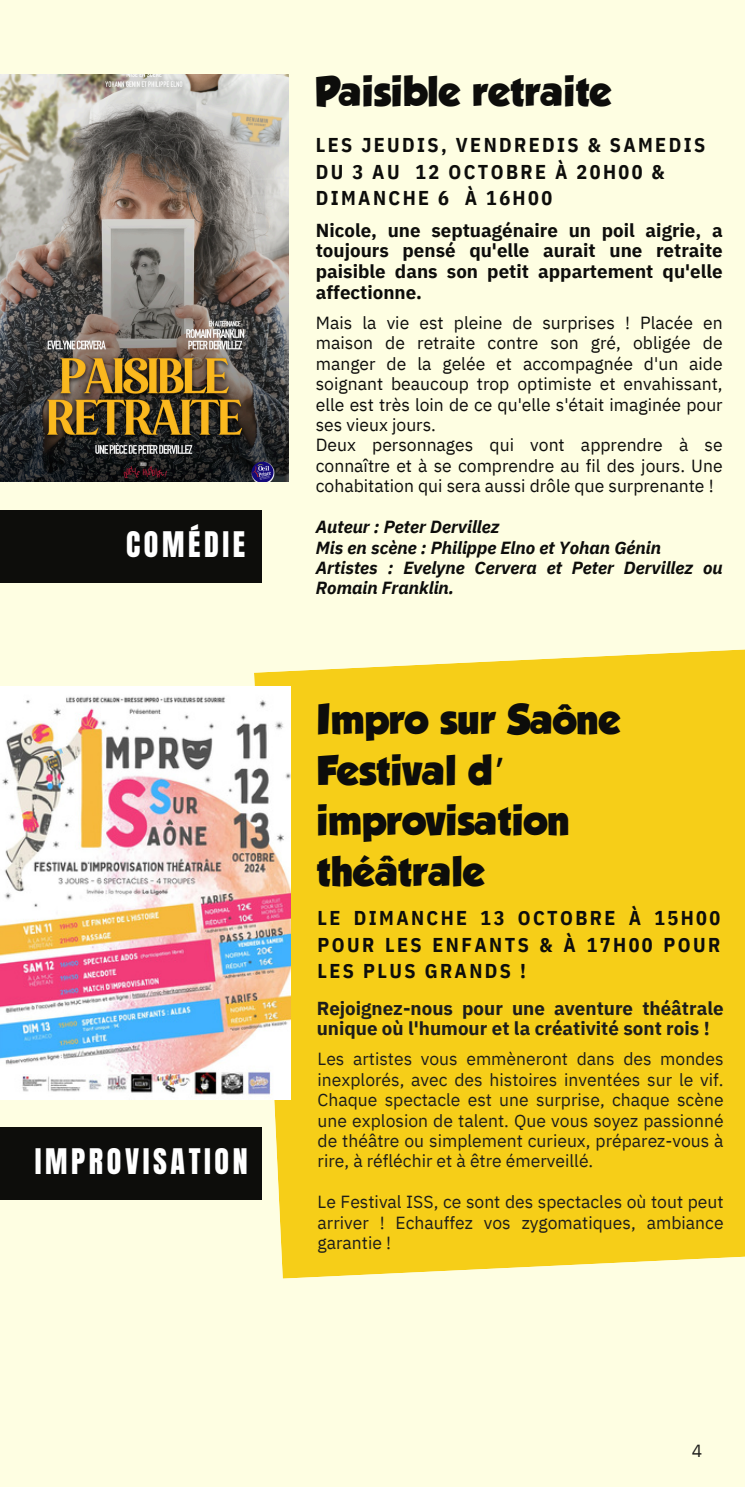
<style>
.page{position:relative;width:745px;height:1487px;background:#fff}
.page>*{position:absolute;margin:0;border:0;box-sizing:border-box;transform-origin:0 0}
.t1{font:37.25px/50.5px "GROBOLD";letter-spacing:.015em;color:#0d0d0b}
.t2{font:30px "Anton";letter-spacing:.12em;color:#fff}
.t3{font:700 20px/26.8px "IBM Plex Sans Cond";letter-spacing:.12em;color:#0d0d0b}
.t4{font:700 18.75px/20.5px "IBM Plex Sans";color:#0d0d0b;text-align:justify}
.t5{font:700 18.75px/20.2px "IBM Plex Sans";color:#1d1d1b}
.t6{font:17.5px/20.5px "IBM Plex Sans";color:#1d1d1b;text-align:justify}
.t7{font:17.5px/20.5px "IBM Plex Sans";color:#0d0d0b;text-align:justify}
.t8{font:italic 700 17.5px/20.5px "IBM Plex Sans";color:#0d0d0b}
.s1{font-family:"Noto Sans Gurmukhi"}
</style>
<div class="page">
<div style="left:0;top:0;width:744px;height:1487px;background:#fefee2"></div>
<img style="left:0;top:75px;width:289px;height:406px">
<div style="left:254px;top:649px;width:490px;height:630px;background:#f6ce18"></div>
<img style="left:0;top:686px;width:291px;height:413px">
<div style="left:0;top:1127px;width:262px;height:72px;background:#0d0d0b"></div>
<div style="left:0;top:511px;width:262px;height:72px;background:#0d0d0b"></div>
<p class="t2" style="left:126px;top:523px;width:121px">COMÉDIE</p>
<h2 class="t2" style="left:35px;top:1139px;width:214px">IMPROVISATION</h2>
<h1 class="t1" style="left:315px;top:70px;width:298px">Paisible retraite</h1>
<h3 class="t3" style="left:316px;top:131px;width:391px">LES JEUDIS, VENDREDIS &amp; SAMEDIS<br>DU 3 AU 12 OCTOBRE À 20H00 &amp;<br>DIMANCHE 6 À 16H00</h3>
<h4 class="t4" style="left:316px;top:219px;width:408px">Nicole, une septuagénaire un poil aigrie, a toujours pensé qu'elle aurait une retraite paisible dans son petit appartement qu'elle affectionne.</h4>
<p class="t7" style="left:316px;top:312px;width:408px">Mais la vie est pleine de surprises ! Placée en maison de retraite contre son gré, obligée de manger de la gelée et accompagnée d'un aide soignant beaucoup trop optimiste et envahissant, elle est très loin de ce qu'elle s'était imaginée pour ses vieux jours.</p>
<p class="t7" style="left:316px;top:435px;width:408px">Deux personnages qui vont apprendre à se connaître et à se comprendre au fil des jours. Une cohabitation qui sera aussi drôle que surprenante !</p>
<h5 class="t8" style="left:316px;top:516px;width:408px">Auteur : Peter Dervillez<br>Mis en scène : Philippe Elno et Yohan Génin Artistes : Evelyne Cervera et Peter Dervillez ou Romain Franklin.</h5>
<h3 class="t1" style="left:316px;top:697px;width:305px">Impro sur Saône<br>Festival d<span class="s1">’ </span>improvisation théâtrale</h3>
<p class="t3" style="left:317px;top:904px;width:404px;text-align:justify">LE DIMANCHE 13 OCTOBRE À 15H00<br>POUR LES ENFANTS &amp; À 17H00 POUR LES PLUS GRANDS !</p>
<h4 class="t5" style="left:316px;top:997px;width:408px">Rejoignez-nous pour une aventure théâtrale unique où l'humour et la créativité sont rois !</h4>
<p class="t6" style="left:317px;top:1048px;width:407px">Les artistes vous emmèneront dans des mondes inexplorés, avec des histoires inventées sur le vif.<br>Chaque spectacle est une surprise, chaque scène une explosion de talent. Que vous soyez passionné de théâtre ou simplement curieux, préparez-vous à rire, à réfléchir et à être émerveillé.</p>
<p class="t6" style="left:317px;top:1191px;width:407px">Le Festival ISS, ce sont des spectacles où tout peut arriver ! Echauffez vos zygomatiques, ambiance garantie !</p>
<p class="t6" style="left:691px;top:1440px;width:12px">4</p>
</div>
